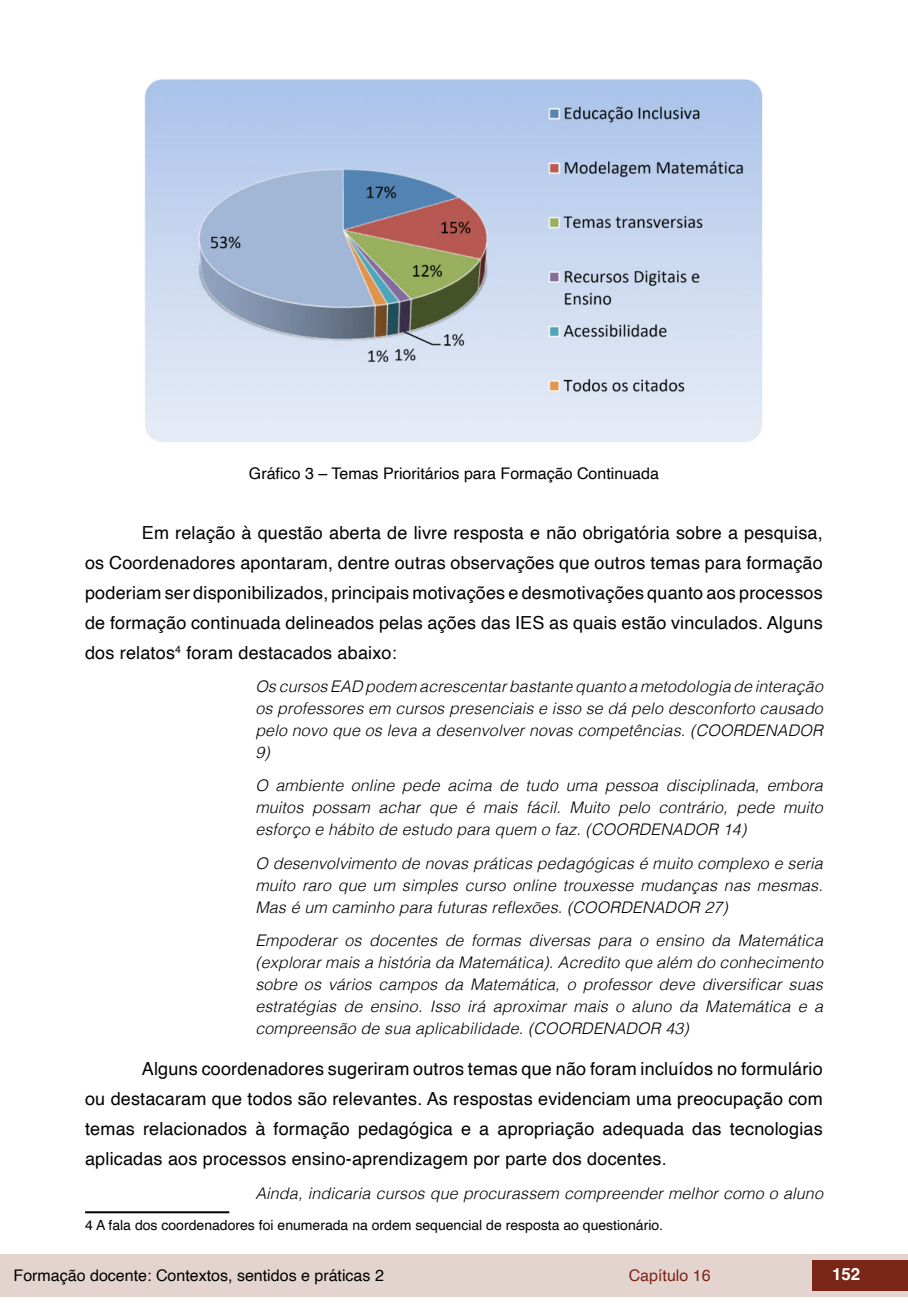
<style>
.page{position:relative;width:908px;height:1304px;background:#fff}
.page>*{position:absolute;margin:0;border:0;box-sizing:border-box;transform-origin:0 0}
.t1{font:18px/30px "Helvetica";letter-spacing:.01em;color:#000;text-align:justify}
.t2{font:700 16.8px "Helvetica";color:#fff}
.t3{font:italic 300 16px/22px "Helvetica";letter-spacing:.01em;color:#000;text-align:justify}
.t4{font:16px "Helvetica";color:#000}
.t5{font:16px "Helvetica";color:#7a2616}
.t6{font:14px "Helvetica";color:#000}
</style>
<div class="page">
<div style="left:0;top:1254px;width:906px;height:43px;background:#e4d4d0"></div>
<div style="left:812px;top:1261px;width:95px;height:30px;background:#7a2616"></div>
<img style="left:144px;top:79px;width:619px;height:363px">
<hr style="left:85px;top:1211px;width:144px;height:2px;background:#000">
<p class="t4" style="left:249px;top:461px;width:411px">Gráfico 3 – Temas Prioritários para Formação Continuada</p>
<p class="t1" style="left:85px;top:518px;width:738px;text-indent:57px">Em relação à questão aberta de livre resposta e não obrigatória sobre a pesquisa, os Coordenadores apontaram, dentre outras observações que outros temas para formação poderiam ser disponibilizados, principais motivações e desmotivações quanto aos processos de formação continuada delineados pelas ações das IES as quais estão vinculados. Alguns dos relatos<sup>4</sup> foram destacados abaixo:</p>
<p class="t3" style="left:255px;top:674px;width:568px">Os cursos EAD podem acrescentar bastante quanto a metodologia de interação os professores em cursos presenciais e isso se dá pelo desconforto causado pelo novo que os leva a desenvolver novas competências. (COORDENADOR 9)</p>
<p class="t3" style="left:255px;top:774px;width:568px">O ambiente online pede acima de tudo uma pessoa disciplinada, embora muitos possam achar que é mais fácil. Muito pelo contrário, pede muito esforço e hábito de estudo para quem o faz. (COORDENADOR 14)</p>
<p class="t3" style="left:255px;top:851px;width:568px">O desenvolvimento de novas práticas pedagógicas é muito complexo e seria muito raro que um simples curso online trouxesse mudanças nas mesmas.<br>Mas é um caminho para futuras reflexões. (COORDENADOR 27)</p>
<p class="t3" style="left:255px;top:928px;width:568px">Empoderar os docentes de formas diversas para o ensino da Matemática (explorar mais a história da Matemática). Acredito que além do conhecimento sobre os vários campos da Matemática, o professor deve diversificar suas estratégias de ensino. Isso irá aproximar mais o aluno da Matemática e a compreensão de sua aplicabilidade. (COORDENADOR 43)</p>
<p class="t1" style="left:85px;top:1055px;width:738px;text-indent:57px">Alguns coordenadores sugeriram outros temas que não foram incluídos no formulário ou destacaram que todos são relevantes. As respostas evidenciam uma preocupação com temas relacionados à formação pedagógica e a apropriação adequada das tecnologias aplicadas aos processos ensino‐aprendizagem por parte dos docentes.</p>
<p class="t3" style="left:255px;top:1181px;width:568px">Ainda, indicaria cursos que procurassem compreender melhor como o aluno</p>
<p class="t6" style="left:85px;top:1215px;width:579px">4 A fala dos coordenadores foi enumerada na ordem sequencial de resposta ao questionário.</p>
<p class="t4" style="left:14px;top:1263px;width:371px">Formação docente: Contextos, sentidos e práticas 2</p>
<p class="t5" style="left:628px;top:1263px;width:83px">Capítulo 16</p>
<p class="t2" style="left:831px;top:1264px;width:30px">152</p>
</div>
